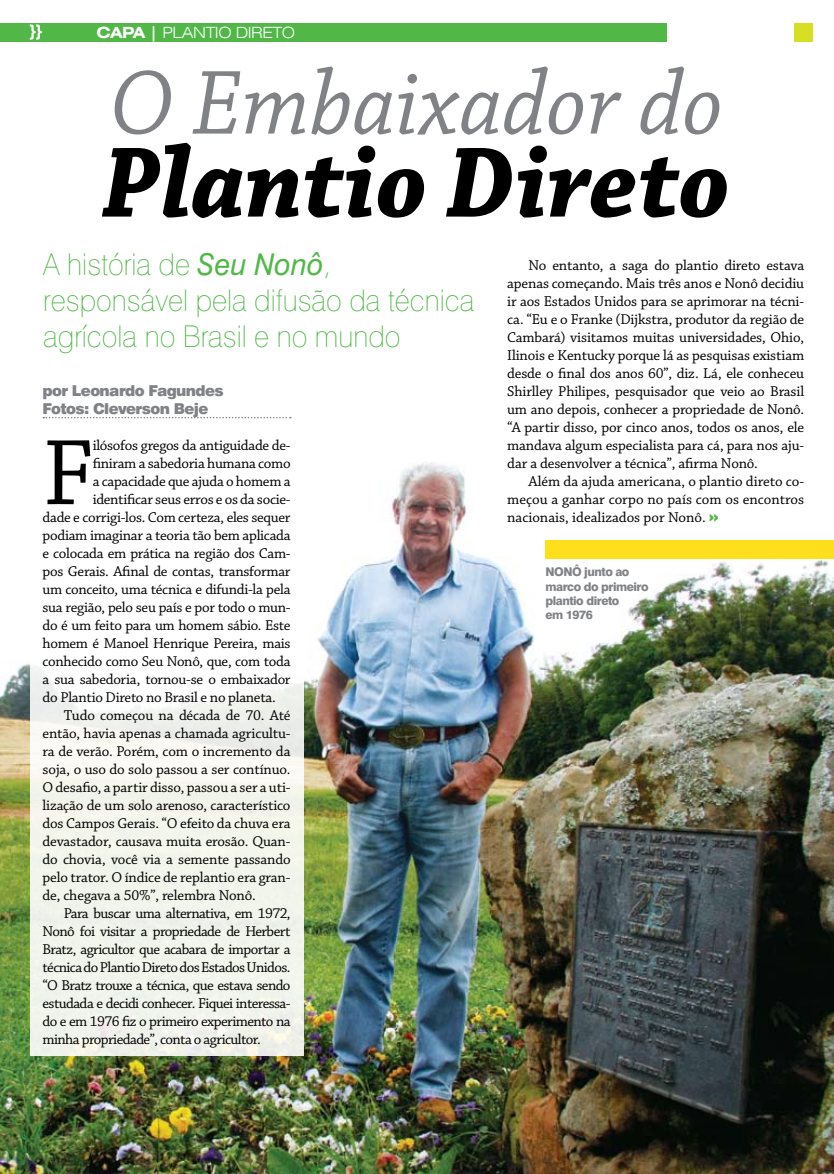
<style>
.page{position:relative;width:834px;height:1174px;background:#fff}
.page>*{position:absolute;margin:0;border:0;box-sizing:border-box;transform-origin:0 0}
.t1{font:italic 700 105.3px "Chaparral Pro";color:#000;scale:.96 1}
.t2{font:98.1px "Chaparral Pro";color:#000}
.t3{font:italic 95.85px "Chaparral Pro";letter-spacing:.005em;color:#808285;scale:.96 1}
.t4{font:100 30px/36px "Swiss 721 BT";color:#51b848;scale:.96 1}
.t5{font:300 expanded 15.45px "Swiss 721 BT";letter-spacing:-.03em;color:#fff}
.t6{font:15px/18px "Chaparral Pro";letter-spacing:-.02em;color:#000;text-align:justify}
.t7{font:15px "Chaparral Pro";letter-spacing:-.04em;color:#000}
.t8{font:900 15px/18px "Swiss 721 BT";letter-spacing:-.04em;color:#808285}
.t9{font:800 12px/14.4px "Swiss 721 BT";letter-spacing:-.04em;color:#808285}
.s1{font-weight:700}
.s2{font-weight:400;font-style:italic}
.s3{font-family:"Swiss 721 BT";font-weight:900;font-stretch:expanded;color:#51b848}
</style>
<div class="page">
<img style="left:0;top:463px;width:833px;height:711px">
<div style="left:0;top:23px;width:666px;height:18px;background:#51b848"></div>
<svg style="left:30px;top:24px;width:12px;height:16px"></svg>
<div style="left:794px;top:23px;width:18px;height:18px;background:#d7df23"></div>
<div style="left:30px;top:371px;width:274px;height:685px;background:linear-gradient(to right,#f9faf6,#f8f9f5)"></div>
<svg style="left:43px;top:417px;width:248px;height:1px"></svg>
<div style="left:545px;top:540px;width:288px;height:18px;background:#fedf1c"></div>
<p class="t5" style="left:97px;top:23px;width:200px"><span class="s1">CAPA |</span> PLANTIO DIRETO</p>
<h3 class="t3" style="left:109px;top:50px;width:640px">O Embaixador do</h3>
<h1 class="t1" style="left:102px;top:121px;width:656px">Plantio Direto</h1>
<h3 class="t4" style="left:43px;top:246px;width:450px">A história de <span class="s2">Seu Nonô</span>, responsável pela difusão da técnica agrícola no Brasil e no mundo</h3>
<p class="t8" style="left:43px;top:382px;width:183px">por Leonardo Fagundes<br>Fotos: Cleverson Beje</p>
<h2 class="t2" style="left:43px;top:419px;width:54px">F</h2>
<p class="t6" style="left:93px;top:437px;width:199px">ilósofos gregos da antiguidade de-</p>
<p class="t6" style="left:93px;top:455px;width:199px">finiram a sabedoria humana como</p>
<p class="t6" style="left:93px;top:473px;width:199px">a capacidade que ajuda o homem a</p>
<p class="t6" style="left:93px;top:491px;width:199px">identificar seus erros e os da socie-</p>
<p class="t6" style="left:43px;top:509px;width:249px">dade e corrigi-los. Com certeza, eles sequer</p>
<p class="t6" style="left:43px;top:527px;width:249px">podiam imaginar a teoria tão bem aplicada</p>
<p class="t6" style="left:43px;top:545px;width:249px">e colocada em prática na região dos Cam-</p>
<p class="t6" style="left:43px;top:563px;width:249px">pos Gerais. Afinal de contas, transformar</p>
<p class="t6" style="left:43px;top:581px;width:249px">um conceito, uma técnica e difundi-la pela</p>
<p class="t6" style="left:43px;top:599px;width:249px">sua região, pelo seu país e por todo o mun-</p>
<p class="t6" style="left:43px;top:617px;width:249px">do é um feito para um homem sábio. Este</p>
<p class="t6" style="left:43px;top:635px;width:249px">homem é Manoel Henrique Pereira, mais</p>
<p class="t6" style="left:43px;top:653px;width:249px">conhecido como Seu Nonô, que, com toda</p>
<p class="t6" style="left:43px;top:671px;width:249px">a sua sabedoria, tornou-se o embaixador</p>
<p class="t6" style="left:43px;top:689px;width:235px">do Plantio Direto no Brasil e no planeta.</p>
<p class="t6" style="left:64px;top:707px;width:228px">Tudo começou na década de 70. Até</p>
<p class="t6" style="left:43px;top:725px;width:249px">então, havia apenas a chamada agricultu-</p>
<p class="t6" style="left:43px;top:743px;width:249px">ra de verão. Porém, com o incremento da</p>
<p class="t6" style="left:43px;top:761px;width:249px">soja, o uso do solo passou a ser contínuo.</p>
<p class="t6" style="left:43px;top:779px;width:249px">O desafio, a partir disso, passou a ser a uti-</p>
<p class="t6" style="left:43px;top:797px;width:249px">lização de um solo arenoso, característico</p>
<p class="t6" style="left:43px;top:815px;width:249px">dos Campos Gerais. “O efeito da chuva era</p>
<p class="t6" style="left:43px;top:833px;width:249px">devastador, causava muita erosão. Quan-</p>
<p class="t6" style="left:43px;top:851px;width:249px">do chovia, você via a semente passando</p>
<p class="t6" style="left:43px;top:869px;width:249px">pelo trator. O índice de replantio era gran-</p>
<p class="t6" style="left:43px;top:887px;width:215px">de, chegava a 50%”, relembra Nonô.</p>
<p class="t7" style="left:64px;top:905px;width:228px">Para buscar uma alternativa, em 1972,</p>
<p class="t7" style="left:43px;top:923px;width:249px">Nonô foi visitar a propriedade de Herbert</p>
<p class="t7" style="left:43px;top:941px;width:249px">Bratz, agricultor que acabara de importar a</p>
<p class="t7" style="left:43px;top:959px;width:249px">técnica do Plantio Direto dos Estados Unidos.</p>
<p class="t7" style="left:43px;top:977px;width:249px">“O Bratz trouxe a técnica, que estava sendo</p>
<p class="t7" style="left:43px;top:995px;width:249px">estudada e decidi conhecer. Fiquei interessa-</p>
<p class="t7" style="left:43px;top:1013px;width:249px">do e em 1976 fiz o primeiro experimento na</p>
<p class="t7" style="left:43px;top:1031px;width:220px">minha propriedade”, conta o agricultor.</p>
<p class="t6" style="left:507px;top:257px;width:298px;text-indent:21px">No entanto, a saga do plantio direto estava apenas começando. Mais três anos e Nonô decidiu ir aos Estados Unidos para se aprimorar na técni&shy;ca. “Eu e o Franke (Dijkstra, produtor da região de Cambará) visitamos muitas universidades, Ohio, Ilinois e Kentucky porque lá as pesquisas existiam desde o final dos anos 60”, diz. Lá, ele conheceu Shirlley Philipes, pesquisador que veio ao Brasil um ano depois, conhecer a propriedade de Nonô. “A partir disso, por cinco anos, todos os anos, ele mandava algum especialista para cá, para nos aju&shy;dar a desenvolver a técnica”, afirma Nonô.</p>
<p class="t6" style="left:507px;top:473px;width:298px;text-indent:21px">Além da ajuda americana, o plantio direto co&shy;meçou a ganhar corpo no país com os encontros nacionais, idealizados por Nonô. <span class="s3">»</span></p>
<p class="t9" style="left:545px;top:564px;width:105px">Nonô junto ao marco do primeiro plantio direto<br>em 1976</p>
</div>
